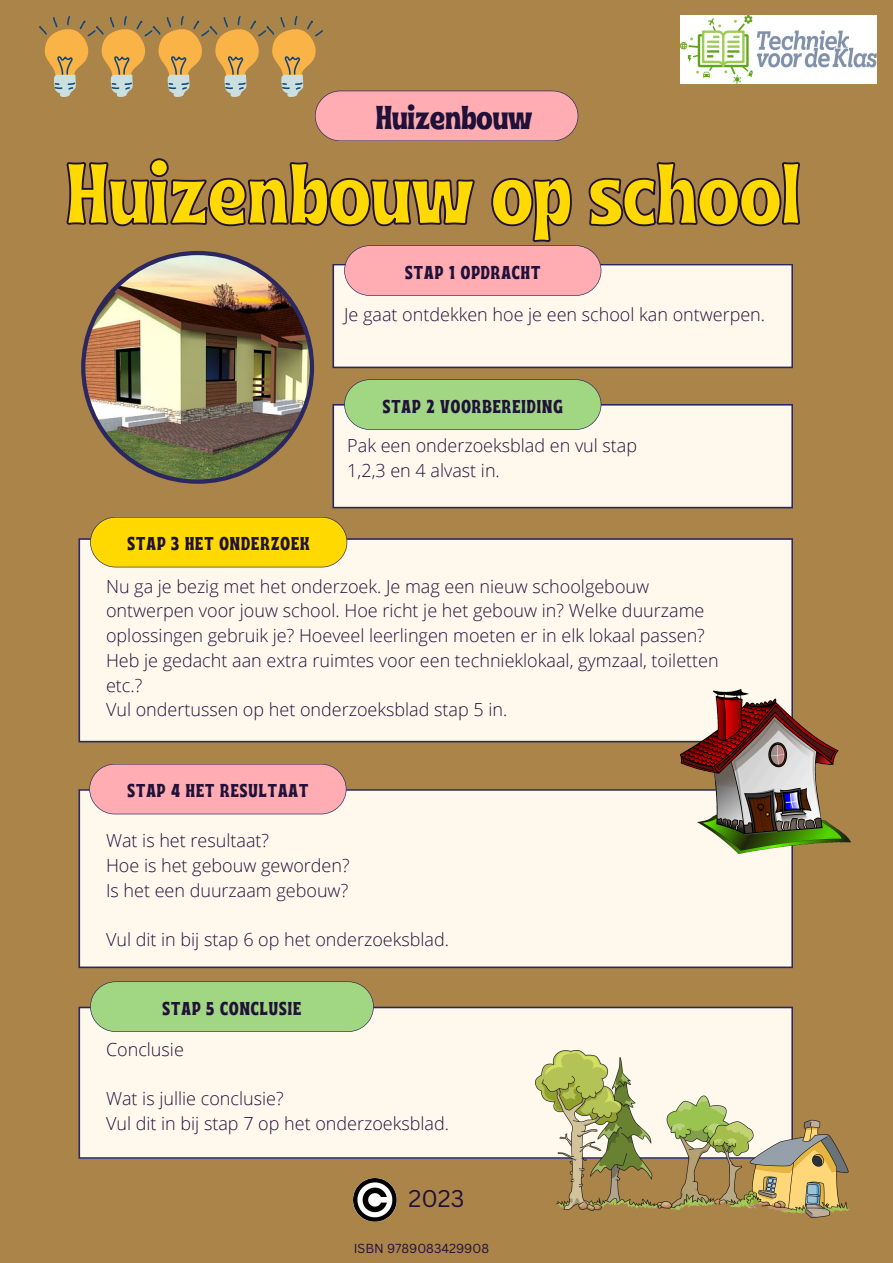
<style>
.page{position:relative;width:893px;height:1263px;background:#ab844a}
.page>*{position:absolute;margin:0;border:0;box-sizing:border-box;transform-origin:0 0}
.t1{font:86.1px "Ayr Tropika Island Int";color:#ffd900}
.t2{font:33.08px "Ayr Tropika Island Int";color:#201139}
.t3{font:23.55px "Canva Sans";color:#201139}
.t4{font:18.6px "Ayr Tropika Island Int";letter-spacing:.055em;color:#201139}
.t5{font:300 18px/24.8px "Open Sans";color:#201139}
.t6{font:12.75px "Canva Sans";color:#201139}
</style>
<div class="page">
<div style="left:332px;top:264px;width:461px;height:104px;background:#fff9ed"></div>
<div style="left:332px;top:404px;width:461px;height:104px;background:#fff9ed"></div>
<div style="left:78px;top:1007px;width:715px;height:152px;background:#fff9ed"></div>
<div style="left:78px;top:789px;width:715px;height:179px;background:#fff9ed"></div>
<div style="left:78px;top:538px;width:715px;height:204px;background:#fff9ed"></div>
<svg style="left:90px;top:517px;width:257px;height:50px;background:#f8d408"></svg>
<svg style="left:344px;top:245px;width:257px;height:51px;background:#f6a9af"></svg>
<svg style="left:344px;top:379px;width:257px;height:51px;background:#a0cf83"></svg>
<svg style="left:89px;top:764px;width:257px;height:50px;background:#f8aab0"></svg>
<svg style="left:90px;top:981px;width:284px;height:51px;background:#9fcf82"></svg>
<svg style="left:66px;top:158px;width:734px;height:84px"></svg>
<img style="left:81px;top:251px;width:233px;height:233px">
<img style="left:681px;top:16px;width:195px;height:67px">
<img style="left:354px;top:1178px;width:42px;height:43px">
<svg style="left:39px;top:16px;width:539px;height:125px"></svg>
<img style="left:681px;top:689px;width:169px;height:164px">
<img style="left:535px;top:1050px;width:315px;height:167px">
<p class="t2" style="left:376px;top:86px;width:158px">Huizenbouw</p>
<h1 class="t1" style="left:66px;top:112px;width:736px">Huizenbouw op school</h1>
<p class="t4" style="left:405px;top:254px;width:137px">STAP 1 OPDRACHT</p>
<h5 class="t5" style="left:344px;top:302px;width:422px">Je gaat ontdekken hoe je een school kan ontwerpen.</h5>
<p class="t4" style="left:383px;top:388px;width:182px">STAP 2 VOORBEREIDING</p>
<p class="t4" style="left:128px;top:526px;width:184px">STAP 3 HET ONDERZOEK</p>
<h4 class="t5" style="left:347px;top:433px;width:291px">Pak een onderzoeksblad en vul stap<br>1,2,3 en 4 alvast in.</h4>
<h4 class="t5" style="left:106px;top:573px;width:614px">Nu ga je bezig met het onderzoek. Je mag een nieuw schoolgebouw ontwerpen voor jouw school. Hoe richt je het gebouw in? Welke duurzame oplossingen gebruik je? Hoeveel leerlingen moeten er in elk lokaal passen?<br>Heb je gedacht aan extra ruimtes voor een technieklokaal, gymzaal, toiletten etc.?<br>Vul ondertussen op het onderzoeksblad stap 5 in.</h4>
<p class="t4" style="left:127px;top:773px;width:182px">STAP 4 HET RESULTAAT</p>
<h5 class="t5" style="left:106px;top:828px;width:245px">Wat is het resultaat?<br>Hoe is het gebouw geworden?<br>Is het een duurzaam gebouw?</h5>
<h4 class="t5" style="left:106px;top:927px;width:344px">Vul dit in bij stap 6 op het onderzoeksblad.</h4>
<p class="t4" style="left:163px;top:990px;width:140px">STAP 5 CONCLUSIE</p>
<h2 class="t5" style="left:106px;top:1036px;width:79px">Conclusie</h2>
<p class="t5" style="left:106px;top:1085px;width:344px">Wat is jullie conclusie?<br>Vul dit in bij stap 7 op het onderzoeksblad.</p>
<h5 class="t3" style="left:408px;top:1181px;width:57px">2023</h5>
<h5 class="t6" style="left:354px;top:1239px;width:137px">ISBN 9789083429908</h5>
</div>
